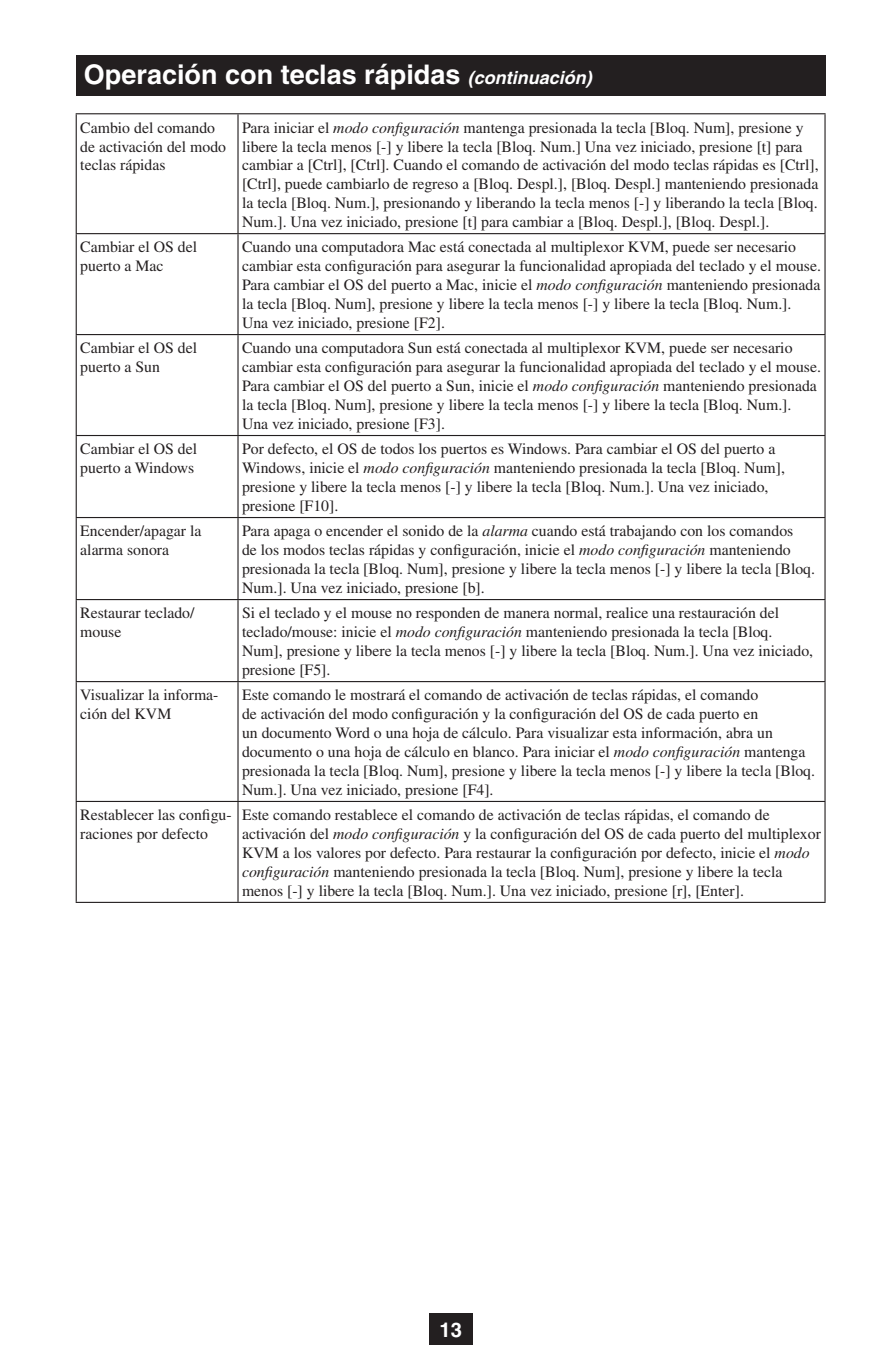
<style>
.page{position:relative;width:881px;height:1367px;background:#fff}
.page>*{position:absolute;margin:0;border:0;box-sizing:border-box;transform-origin:0 0}
.t1{font:700 27px "Helvetica";color:#fff}
.t2{font:700 20.25px "Helvetica";color:#fff}
.t3{font:15.75px/18.9px "Times";color:#231f20}
.s1{font-style:italic;font-size:18px}
.s2{font-style:italic}
</style>
<div class="page">
<div style="left:76px;top:55px;width:749px;height:41px;background:#231f20"></div>
<div style="left:429px;top:1313px;width:43px;height:31px;background:#231f20"></div>
<hr style="left:76px;top:113px;width:162px;height:1px;background:#231f20">
<hr style="left:76px;top:114px;width:1px;height:119px;background:#231f20">
<hr style="left:238px;top:113px;width:587px;height:1px;background:#231f20">
<hr style="left:237px;top:114px;width:1px;height:119px;background:#231f20">
<hr style="left:824px;top:114px;width:1px;height:119px;background:#231f20">
<hr style="left:76px;top:233px;width:162px;height:1px;background:#231f20">
<hr style="left:76px;top:234px;width:1px;height:100px;background:#231f20">
<hr style="left:238px;top:233px;width:587px;height:1px;background:#231f20">
<hr style="left:237px;top:234px;width:1px;height:100px;background:#231f20">
<hr style="left:824px;top:234px;width:1px;height:100px;background:#231f20">
<hr style="left:76px;top:334px;width:162px;height:1px;background:#231f20">
<hr style="left:76px;top:335px;width:1px;height:100px;background:#231f20">
<hr style="left:238px;top:334px;width:587px;height:1px;background:#231f20">
<hr style="left:237px;top:335px;width:1px;height:100px;background:#231f20">
<hr style="left:824px;top:335px;width:1px;height:100px;background:#231f20">
<hr style="left:76px;top:435px;width:162px;height:1px;background:#231f20">
<hr style="left:76px;top:436px;width:1px;height:81px;background:#231f20">
<hr style="left:238px;top:435px;width:587px;height:1px;background:#231f20">
<hr style="left:237px;top:436px;width:1px;height:81px;background:#231f20">
<hr style="left:824px;top:436px;width:1px;height:81px;background:#231f20">
<hr style="left:76px;top:517px;width:162px;height:1px;background:#231f20">
<hr style="left:76px;top:518px;width:1px;height:81px;background:#231f20">
<hr style="left:238px;top:517px;width:587px;height:1px;background:#231f20">
<hr style="left:237px;top:518px;width:1px;height:81px;background:#231f20">
<hr style="left:824px;top:518px;width:1px;height:81px;background:#231f20">
<hr style="left:76px;top:599px;width:162px;height:1px;background:#231f20">
<hr style="left:76px;top:600px;width:1px;height:81px;background:#231f20">
<hr style="left:238px;top:599px;width:587px;height:1px;background:#231f20">
<hr style="left:237px;top:600px;width:1px;height:81px;background:#231f20">
<hr style="left:824px;top:600px;width:1px;height:81px;background:#231f20">
<hr style="left:76px;top:681px;width:162px;height:1px;background:#231f20">
<hr style="left:76px;top:682px;width:1px;height:118px;background:#231f20">
<hr style="left:238px;top:681px;width:587px;height:1px;background:#231f20">
<hr style="left:237px;top:682px;width:1px;height:118px;background:#231f20">
<hr style="left:824px;top:682px;width:1px;height:118px;background:#231f20">
<hr style="left:76px;top:800px;width:162px;height:2px;background:#231f20">
<hr style="left:76px;top:802px;width:1px;height:99px;background:#231f20">
<hr style="left:238px;top:800px;width:587px;height:2px;background:#231f20">
<hr style="left:237px;top:802px;width:1px;height:99px;background:#231f20">
<hr style="left:824px;top:802px;width:1px;height:99px;background:#231f20">
<hr style="left:76px;top:901px;width:162px;height:1px;background:#231f20">
<hr style="left:238px;top:901px;width:587px;height:1px;background:#231f20">
<p class="t1" style="left:84px;top:58px;width:509px">Operación con teclas rápidas <span class="s1">(continuación)</span></p>
<p class="t3" style="left:80px;top:118px;width:147px">Cambio del comando de activación del modo teclas rápidas</p>
<p class="t3" style="left:242px;top:118px;width:578px">Para iniciar el <span class="s2">modo configuración</span> mantenga presionada la tecla [Bloq. Num], presione y libere la tecla menos [-] y libere la tecla [Bloq. Num.] Una vez iniciado, presione [t] para cambiar a [Ctrl], [Ctrl]. Cuando el comando de activación del modo teclas rápidas es [Ctrl], [Ctrl], puede cambiarlo de regreso a [Bloq. Despl.], [Bloq. Despl.] manteniendo presionada la tecla [Bloq. Num.], presionando y liberando la tecla menos [-] y liberando la tecla [Bloq.<br>Num.]. Una vez iniciado, presione [t] para cambiar a [Bloq. Despl.], [Bloq. Despl.].</p>
<p class="t3" style="left:80px;top:238px;width:118px">Cambiar el OS del puerto a Mac</p>
<p class="t3" style="left:242px;top:238px;width:580px">Cuando una computadora Mac está conectada al multiplexor KVM, puede ser necesario cambiar esta configuración para asegurar la funcionalidad apropiada del teclado y el mouse.<br>Para cambiar el OS del puerto a Mac, inicie el <span class="s2">modo configuración</span> manteniendo presionada la tecla [Bloq. Num], presione y libere la tecla menos [-] y libere la tecla [Bloq. Num.].<br>Una vez iniciado, presione [F2].</p>
<p class="t3" style="left:80px;top:338px;width:118px">Cambiar el OS del puerto a Sun</p>
<p class="t3" style="left:242px;top:338px;width:580px">Cuando una computadora Sun está conectada al multiplexor KVM, puede ser necesario cambiar esta configuración para asegurar la funcionalidad apropiada del teclado y el mouse.<br>Para cambiar el OS del puerto a Sun, inicie el <span class="s2">modo configuración</span> manteniendo presionada la tecla [Bloq. Num], presione y libere la tecla menos [-] y libere la tecla [Bloq. Num.].<br>Una vez iniciado, presione [F3].</p>
<p class="t3" style="left:80px;top:439px;width:118px">Cambiar el OS del puerto a Windows</p>
<p class="t3" style="left:242px;top:439px;width:544px">Por defecto, el OS de todos los puertos es Windows. Para cambiar el OS del puerto a Windows, inicie el <span class="s2">modo configuración</span> manteniendo presionada la tecla [Bloq. Num], presione y libere la tecla menos [-] y libere la tecla [Bloq. Num.]. Una vez iniciado, presione [F10].</p>
<p class="t3" style="left:80px;top:521px;width:123px">Encender/apagar la alarma sonora</p>
<p class="t3" style="left:242px;top:521px;width:574px">Para apaga o encender el sonido de la <span class="s2">alarma</span> cuando está trabajando con los comandos<br>de los modos teclas rápidas y configuración, inicie el <span class="s2">modo configuración</span> manteniendo presionada la tecla [Bloq. Num], presione y libere la tecla menos [-] y libere la tecla [Bloq.<br>Num.]. Una vez iniciado, presione [b].</p>
<p class="t3" style="left:80px;top:603px;width:116px">Restaurar teclado/ mouse</p>
<p class="t3" style="left:242px;top:603px;width:572px">Si el teclado y el mouse no responden de manera normal, realice una restauración del teclado/mouse: inicie el <span class="s2">modo configuración</span> manteniendo presionada la tecla [Bloq.<br>Num], presione y libere la tecla menos [-] y libere la tecla [Bloq. Num.]. Una vez iniciado, presione [F5].</p>
<p class="t3" style="left:80px;top:685px;width:140px">Visualizar la informa&shy;ción del KVM</p>
<p class="t3" style="left:242px;top:685px;width:574px">Este comando le mostrará el comando de activación de teclas rápidas, el comando<br>de activación del modo configuración y la configuración del OS de cada puerto en<br>un documento Word o una hoja de cálculo. Para visualizar esta información, abra un documento o una hoja de cálculo en blanco. Para iniciar el <span class="s2">modo configuración</span> mantenga presionada la tecla [Bloq. Num], presione y libere la tecla menos [-] y libere la tecla [Bloq.<br>Num.]. Una vez iniciado, presione [F4].</p>
<p class="t3" style="left:80px;top:805px;width:153px">Restablecer las configu&shy;raciones por defecto</p>
<p class="t3" style="left:242px;top:805px;width:580px">Este comando restablece el comando de activación de teclas rápidas, el comando de activación del <span class="s2">modo configuración</span> y la configuración del OS de cada puerto del multiplexor KVM a los valores por defecto. Para restaurar la configuración por defecto, inicie el <span class="s2">modo configuración</span> manteniendo presionada la tecla [Bloq. Num], presione y libere la tecla menos [-] y libere la tecla [Bloq. Num.]. Una vez iniciado, presione [r], [Enter].</p>
<p class="t2" style="left:439px;top:1317px;width:24px">13</p>
</div>
